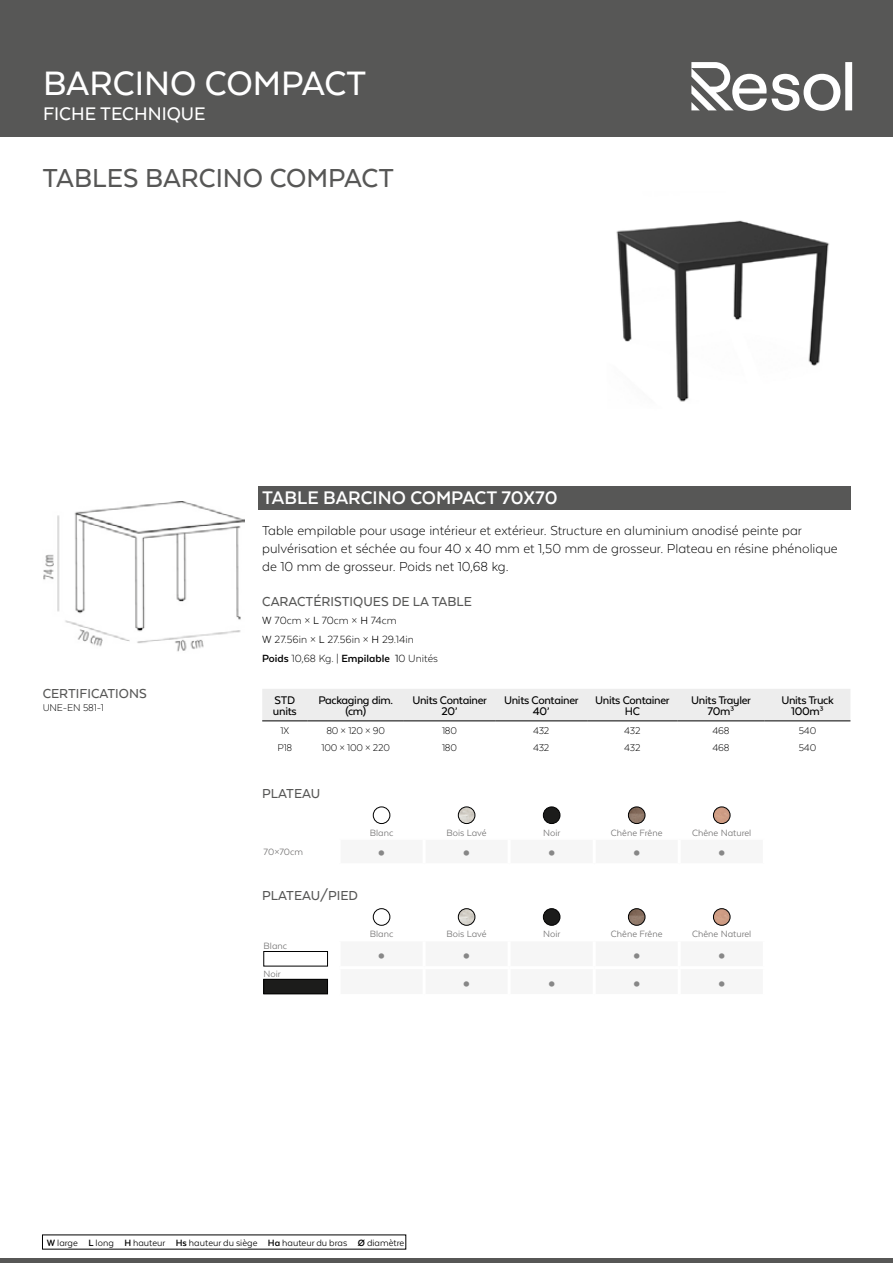
<style>
.page{position:relative;width:893px;height:1263px;background:#fff}
.page>*{position:absolute;margin:0;border:0;box-sizing:border-box;transform-origin:0 0}
.t1{font:500 39px "Texta Alt";color:#fff}
.t2{font:700 31.5px "Texta Alt";color:#878787}
.t3{font:500 30px "Texta Alt";color:#575756}
.t4{font:700 21px "Texta Alt";color:#fff}
.t5{font:500 21px "Texta Alt";color:#fff}
.t6{font:300 15px/18px "Texta Alt";color:#000}
.t7{font:500 15px "Texta Alt";color:#575756}
.t8{font:500 12.75px/10.5px "Texta Alt";letter-spacing:-.025em;color:#000;text-align:center}
.t9{font:300 12px/18.6px "Texta Alt";color:#000}
.t10{font:300 11.25px "Texta Alt";letter-spacing:-.02em;color:#000}
.t11{font:10.5px "Texta Alt";color:#706f6f}
.t12{font:10.5px "Texta Alt";color:#000}
.s1{font-weight:400}
.s2{font-weight:700}
</style>
<div class="page">
<hr style="left:0;top:1259px;width:893px;height:4px;background:#575756">
<div style="left:0;top:0;width:893px;height:137px;background:#575756"></div>
<svg style="left:691px;top:62px;width:161px;height:49px"></svg>
<img style="left:616px;top:220px;width:214px;height:182px">
<div style="left:258px;top:486px;width:592px;height:23px;background:#575756"></div>
<div style="left:262px;top:689px;width:588px;height:32px;background:#ededed"></div>
<hr style="left:262px;top:721px;width:46px;height:1px;background:#000">
<hr style="left:308px;top:721px;width:96px;height:1px;background:#000">
<hr style="left:404px;top:721px;width:91px;height:1px;background:#000">
<hr style="left:495px;top:721px;width:92px;height:1px;background:#000">
<hr style="left:587px;top:721px;width:90px;height:1px;background:#000">
<hr style="left:677px;top:721px;width:88px;height:1px;background:#000">
<hr style="left:765px;top:721px;width:85px;height:1px;background:#000">
<svg style="left:372px;top:807px;width:359px;height:17px"></svg>
<img style="left:373px;top:807px;width:17px;height:16px;border-radius:8px">
<div style="left:373px;top:807px;width:17px;height:17px;border:1px solid #000;border-radius:50%"></div>
<img style="left:458px;top:807px;width:17px;height:16px;border-radius:8px">
<div style="left:458px;top:807px;width:17px;height:17px;border:1px solid #000;border-radius:50%"></div>
<img style="left:543px;top:807px;width:17px;height:16px;border-radius:8px">
<div style="left:543px;top:807px;width:17px;height:17px;border:1px solid #000;border-radius:50%"></div>
<img style="left:628px;top:807px;width:17px;height:16px;border-radius:8px">
<div style="left:628px;top:807px;width:17px;height:17px;border:1px solid #000;border-radius:50%"></div>
<img style="left:713px;top:807px;width:17px;height:16px;border-radius:8px">
<div style="left:713px;top:807px;width:17px;height:17px;border:1px solid #000;border-radius:50%"></div>
<svg style="left:372px;top:908px;width:359px;height:18px"></svg>
<img style="left:373px;top:909px;width:17px;height:16px;border-radius:8px">
<div style="left:373px;top:908px;width:17px;height:17px;border:1px solid #000;border-radius:50%"></div>
<img style="left:458px;top:909px;width:17px;height:16px;border-radius:8px">
<div style="left:458px;top:908px;width:17px;height:17px;border:1px solid #000;border-radius:50%"></div>
<img style="left:543px;top:909px;width:17px;height:16px;border-radius:8px">
<div style="left:543px;top:908px;width:17px;height:17px;border:1px solid #000;border-radius:50%"></div>
<img style="left:628px;top:909px;width:17px;height:16px;border-radius:8px">
<div style="left:628px;top:908px;width:17px;height:17px;border:1px solid #000;border-radius:50%"></div>
<img style="left:713px;top:909px;width:17px;height:16px;border-radius:8px">
<div style="left:713px;top:908px;width:17px;height:17px;border:1px solid #000;border-radius:50%"></div>
<div style="left:264px;top:951px;width:64px;height:15px;border:1px solid #000"></div>
<img style="left:266px;top:981px;width:60px;height:11px">
<div style="left:264px;top:979px;width:64px;height:15px;border:1px solid #000"></div>
<img style="left:43px;top:502px;width:201px;height:150px">
<h1 class="t1" style="left:43px;top:63px;width:325px">BARCINO COMPACT</h1>
<h3 class="t5" style="left:43px;top:103px;width:164px">FICHE TECHNIQUE</h3>
<h3 class="t3" style="left:43px;top:163px;width:353px">TABLES BARCINO COMPACT</h3>
<p class="t7" style="left:43px;top:685px;width:106px">CERTIFICATIONS</p>
<p class="t10" style="left:43px;top:702px;width:63px">UNE-EN 581-1</p>
<h3 class="t4" style="left:262px;top:487px;width:297px">TABLE BARCINO COMPACT 70X70</h3>
<p class="t6" style="left:262px;top:521px;width:577px">Table empilable pour usage intérieur et extérieur. Structure en aluminium anodisé peinte par pulvérisation et séchée au four 40 x 40 mm et 1,50 mm de grosseur. Plateau en résine phénolique de 10 mm de grosseur. Poids net 10,68 kg.</p>
<p class="t7" style="left:262px;top:593px;width:211px">CARACTÉRISTIQUES DE LA TABLE</p>
<p class="t9" style="left:262px;top:611px;width:177px"><span class="s1">W</span> 70cm × <span class="s1">L</span> 70cm × <span class="s1">H</span> 74cm<br><span class="s1">W</span> 27.56in × <span class="s1">L</span> 27.56in × <span class="s1">H</span> 29.14in<br><span class="s2">Poids</span> 10,68 Kg. | <span class="s2">Empilable</span> <span class="s1">1</span>0 Unités</p>
<p class="t8" style="left:273px;top:695px;width:25px;text-align:left">STD units</p>
<p class="t8" style="left:318px;top:695px;width:76px">Packaging dim. (cm)</p>
<p class="t8" style="left:412px;top:695px;width:76px">Units Container<br>20’</p>
<p class="t8" style="left:504px;top:695px;width:76px">Units Container<br>40’</p>
<p class="t8" style="left:595px;top:695px;width:76px">Units Container<br>HC</p>
<p class="t8" style="left:691px;top:695px;width:61px">Units Trayler<br>70m³</p>
<p class="t8" style="left:781px;top:695px;width:54px">Units Truck<br>100m³</p>
<p class="t10" style="left:281px;top:725px;width:10px">1X</p>
<p class="t10" style="left:326px;top:725px;width:60px">80 × 120 × 90</p>
<p class="t10" style="left:442px;top:725px;width:16px">180</p>
<p class="t10" style="left:533px;top:725px;width:18px">432</p>
<p class="t10" style="left:624px;top:725px;width:18px">432</p>
<p class="t10" style="left:712px;top:725px;width:19px">468</p>
<p class="t10" style="left:799px;top:725px;width:19px">540</p>
<p class="t10" style="left:277px;top:741px;width:16px">P18</p>
<p class="t10" style="left:322px;top:741px;width:70px">100 × 100 × 220</p>
<p class="t10" style="left:442px;top:741px;width:16px">180</p>
<p class="t10" style="left:533px;top:741px;width:18px">432</p>
<p class="t10" style="left:624px;top:741px;width:18px">432</p>
<p class="t10" style="left:712px;top:741px;width:19px">468</p>
<p class="t10" style="left:799px;top:741px;width:19px">540</p>
<p class="t7" style="left:262px;top:786px;width:60px">PLATEAU</p>
<p class="t11" style="left:370px;top:827px;width:25px">Blanc</p>
<p class="t11" style="left:447px;top:827px;width:42px">Bois Lavé</p>
<p class="t11" style="left:543px;top:827px;width:19px">Noir</p>
<p class="t11" style="left:611px;top:827px;width:53px">Chêne Frêne</p>
<p class="t11" style="left:692px;top:827px;width:61px">Chêne Naturel</p>
<p class="t11" style="left:264px;top:847px;width:41px">70×70cm</p>
<h2 class="t2" style="left:377px;top:835px;width:97px">• •</h2>
<h2 class="t2" style="left:547px;top:835px;width:97px">• •</h2>
<h2 class="t2" style="left:717px;top:835px;width:12px">•</h2>
<p class="t7" style="left:262px;top:888px;width:97px">PLATEAU/PIED</p>
<p class="t11" style="left:370px;top:929px;width:25px">Blanc</p>
<p class="t11" style="left:447px;top:929px;width:42px">Bois Lavé</p>
<p class="t11" style="left:543px;top:929px;width:19px">Noir</p>
<p class="t11" style="left:611px;top:929px;width:53px">Chêne Frêne</p>
<p class="t11" style="left:692px;top:929px;width:61px">Chêne Naturel</p>
<p class="t11" style="left:264px;top:941px;width:25px">Blanc</p>
<h2 class="t2" style="left:377px;top:937px;width:97px">• •</h2>
<h2 class="t2" style="left:632px;top:937px;width:97px">• •</h2>
<p class="t11" style="left:264px;top:968px;width:19px">Noir</p>
<h2 class="t2" style="left:462px;top:965px;width:97px">• •</h2>
<h2 class="t2" style="left:632px;top:965px;width:97px">• •</h2>
<p class="t12" style="left:47px;top:1237px;width:359px"><span class="s2">W</span> large <span class="s2">L</span> long <span class="s2">H</span> hauteur <span class="s2">Hs</span> hauteur du siège <span class="s2">Ha</span> hauteur du bras <span class="s2">Ø</span> diamètre</p>
</div>
